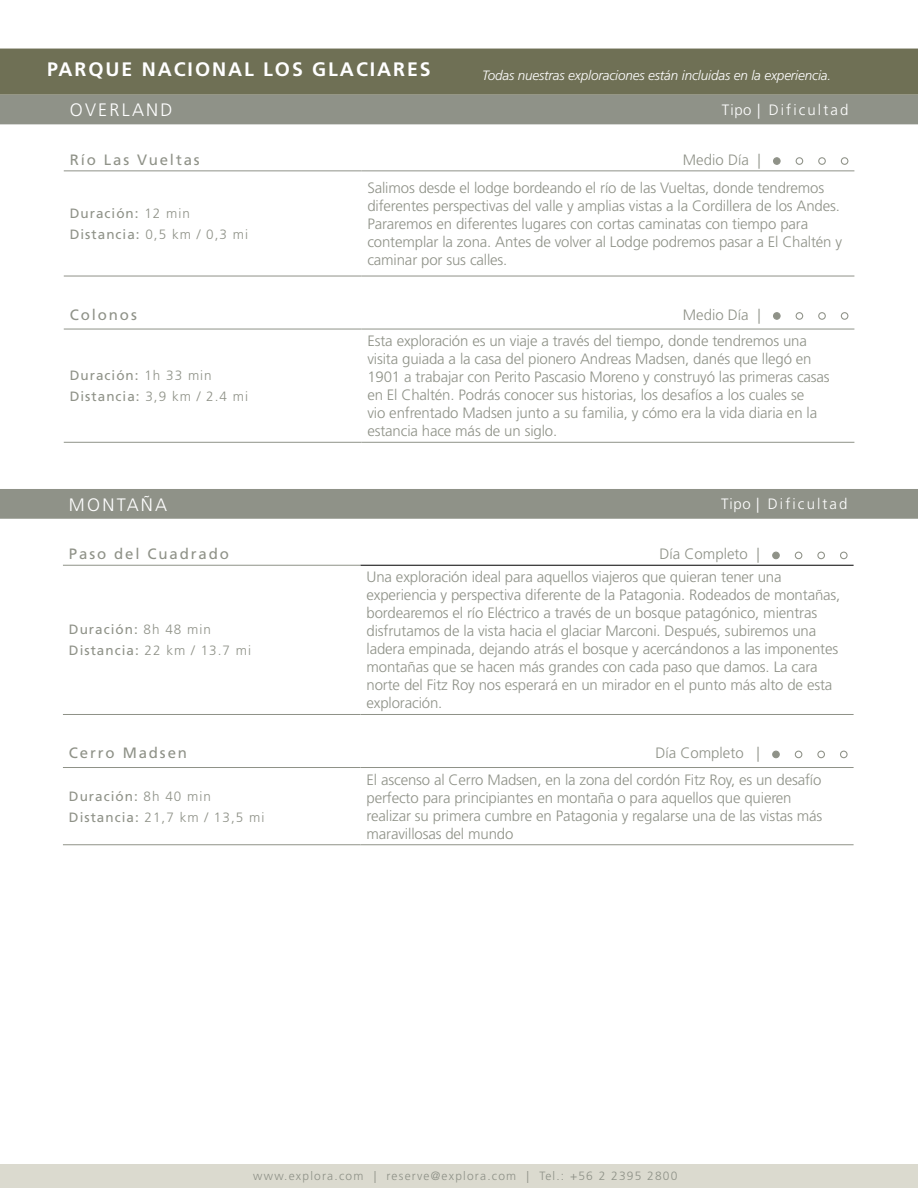
<style>
.page{position:relative;width:918px;height:1188px;background:#fff}
.page>*{position:absolute;margin:0;border:0;box-sizing:border-box;transform-origin:0 0}
.t1{font:700 19.5px "Frutiger LT Std";letter-spacing:.1em;color:#fff}
.t2{font:300 18px "Frutiger LT Std";letter-spacing:.125em;color:#fff}
.t3{font:300 15px/18px "Frutiger LT Std";letter-spacing:-.01em;color:#8f9288}
.t4{font:15px "Frutiger LT Std";letter-spacing:.125em;color:#8f9288}
.t5{font:300 15px "Frutiger LT Std";letter-spacing:.14em;color:#fff}
.t6{font:13.5px/21px "Frutiger LT Std";letter-spacing:.075em;color:#8f9288}
.t7{font:italic 300 13.5px "Frutiger LT Std";letter-spacing:-.01em;color:#fff}
.t8{font:300 13.5px/21px "Frutiger LT Std";letter-spacing:.075em;color:#8f9288}
.t9{font:300 12px "Frutiger LT Std";letter-spacing:.1em;color:#8f9288}
.s1{font-style:italic}
.s2{font-weight:300}
.s3{font-weight:400}
</style>
<div class="page">
<div style="left:0;top:1164px;width:918px;height:24px;background:#dbdacf"></div>
<hr style="left:64px;top:171px;width:297px;height:1px;background:#8f9288">
<hr style="left:361px;top:171px;width:493px;height:1px;background:#8f9288">
<hr style="left:64px;top:329px;width:297px;height:1px;background:#8f9288">
<hr style="left:361px;top:329px;width:493px;height:1px;background:#8f9288">
<hr style="left:64px;top:442px;width:297px;height:1px;background:#8f9288">
<hr style="left:361px;top:442px;width:493px;height:1px;background:#8f9288">
<hr style="left:64px;top:276px;width:297px;height:1px;background:#8f9288">
<hr style="left:361px;top:276px;width:493px;height:1px;background:#8f9288">
<svg style="left:775px;top:159px;width:4px;height:4px"></svg>
<div style="left:773px;top:157px;width:8px;height:8px;border:1px solid #8f9288;border-radius:50%"></div>
<div style="left:796px;top:157px;width:7px;height:8px;border:1px solid #8f9288;border-radius:50%"></div>
<div style="left:818px;top:157px;width:8px;height:8px;border:1px solid #8f9288;border-radius:50%"></div>
<div style="left:841px;top:157px;width:7px;height:8px;border:1px solid #8f9288;border-radius:50%"></div>
<svg style="left:775px;top:314px;width:4px;height:4px"></svg>
<div style="left:773px;top:312px;width:8px;height:8px;border:1px solid #8f9288;border-radius:50%"></div>
<div style="left:796px;top:312px;width:7px;height:8px;border:1px solid #8f9288;border-radius:50%"></div>
<div style="left:818px;top:312px;width:8px;height:8px;border:1px solid #8f9288;border-radius:50%"></div>
<div style="left:841px;top:312px;width:7px;height:8px;border:1px solid #8f9288;border-radius:50%"></div>
<svg style="left:0;top:49px;width:918px;height:75px;background:#7b7d69"></svg>
<div style="left:0;top:489px;width:918px;height:30px;background:#8f9288"></div>
<hr style="left:63px;top:565px;width:298px;height:1px;background:#8f9288">
<hr style="left:63px;top:767px;width:298px;height:1px;background:#8f9288">
<hr style="left:361px;top:767px;width:493px;height:1px;background:#8f9288">
<hr style="left:63px;top:844px;width:298px;height:1px;background:#8f9288">
<hr style="left:361px;top:844px;width:493px;height:1px;background:#8f9288">
<hr style="left:63px;top:714px;width:298px;height:1px;background:#8f9288">
<hr style="left:361px;top:714px;width:493px;height:1px;background:#8f9288">
<hr style="left:361px;top:565px;width:493px;height:1px;background:#000">
<div style="left:773px;top:552px;width:6px;height:7px;background:#8f9288;border-radius:50%"></div>
<div style="left:772px;top:552px;width:8px;height:7px;border:1px solid #8f9288;border-radius:50%"></div>
<div style="left:795px;top:552px;width:7px;height:7px;border:1px solid #8f9288;border-radius:50%"></div>
<div style="left:817px;top:552px;width:8px;height:7px;border:1px solid #8f9288;border-radius:50%"></div>
<div style="left:840px;top:552px;width:8px;height:7px;border:1px solid #8f9288;border-radius:50%"></div>
<div style="left:773px;top:751px;width:6px;height:7px;background:#8f9288;border-radius:50%"></div>
<div style="left:772px;top:751px;width:8px;height:7px;border:1px solid #8f9288;border-radius:50%"></div>
<div style="left:795px;top:751px;width:7px;height:7px;border:1px solid #8f9288;border-radius:50%"></div>
<div style="left:817px;top:751px;width:8px;height:7px;border:1px solid #8f9288;border-radius:50%"></div>
<div style="left:840px;top:751px;width:8px;height:7px;border:1px solid #8f9288;border-radius:50%"></div>
<h1 class="t1" style="left:47px;top:58px;width:385px">PARQUE NACIONAL LOS GLACIARES</h1>
<p class="t7" style="left:482px;top:68px;width:350px">Todas nuestras exploraciones están incluidas en la experiencia.</p>
<p class="t2" style="left:70px;top:100px;width:104px">OVERLAND</p>
<p class="t5" style="left:722px;top:101px;width:128px">Tipo | Dificultad</p>
<p class="t4" style="left:70px;top:151px;width:132px">Río Las Vueltas</p>
<p class="t3" style="left:683px;top:151px;width:79px">Medio Día <span class="s1">|</span></p>
<p class="t6" style="left:70px;top:203px;width:180px">Duración: <span class="s2">12 min<br></span>Distancia: <span class="s2">0,5 km / 0,3 mi</span></p>
<p class="t3" style="left:367px;top:179px;width:476px">Salimos desde el lodge bordeando el río de las Vueltas, donde tendremos diferentes perspectivas del valle y amplias vistas a la Cordillera de los Andes.<br>Pararemos en diferentes lugares con cortas caminatas con tiempo para contemplar la zona. Antes de volver al Lodge podremos pasar a El Chaltén y caminar por sus calles.</p>
<p class="t4" style="left:70px;top:306px;width:69px">Colonos</p>
<p class="t3" style="left:683px;top:306px;width:79px">Medio Día <span class="s1">|</span></p>
<p class="t6" style="left:70px;top:365px;width:180px">Duración: <span class="s2">1h 33 min<br></span>Distancia: <span class="s2">3,9 km / 2.4 mi</span></p>
<p class="t3" style="left:367px;top:332px;width:464px">Esta exploración es un viaje a través del tiempo, donde tendremos una visita guiada a la casa del pionero Andreas Madsen, danés que llegó en 1901 a trabajar con Perito Pascasio Moreno y construyó las primeras casas en El Chaltén. Podrás conocer sus historias, los desafíos a los cuales se<br>vio enfrentado Madsen junto a su familia, y cómo era la vida diaria en la estancia hace más de un siglo.</p>
<p class="t2" style="left:69px;top:494px;width:100px">MONTAÑA</p>
<p class="t5" style="left:721px;top:496px;width:128px">Tipo | Dificultad</p>
<p class="t4" style="left:69px;top:545px;width:162px">Paso del Cuadrado</p>
<p class="t3" style="left:660px;top:545px;width:102px">Día Completo <span class="s1">|</span></p>
<p class="t6" style="left:69px;top:619px;width:184px">Duración: <span class="s2">8h 48 min<br></span>Distancia: <span class="s2">22 km / 13.7 mi</span></p>
<p class="t3" style="left:367px;top:569px;width:475px">Una exploración ideal para aquellos viajeros que quieran tener una experiencia y perspectiva diferente de la Patagonia. Rodeados de montañas, bordearemos el río Eléctrico a través de un bosque patagónico, mientras disfrutamos de la vista hacia el glaciar Marconi. Después, subiremos una ladera empinada, dejando atrás el bosque y acercándonos a las imponentes montañas que se hacen más grandes con cada paso que damos. La cara norte del Fitz Roy nos esperará en un mirador en el punto más alto de esta exploración.</p>
<p class="t4" style="left:69px;top:744px;width:120px">Cerro Madsen</p>
<p class="t3" style="left:655px;top:744px;width:106px">Día Completo <span class="s1">|</span></p>
<p class="t8" style="left:69px;top:786px;width:197px"><span class="s3">Duración:</span> 8h 40 min<br><span class="s3">Distancia:</span> 21,7 km / 13,5 mi</p>
<p class="t3" style="left:367px;top:771px;width:457px">El ascenso al Cerro Madsen, en la zona del cordón Fitz Roy, es un desafío perfecto para principiantes en montaña o para aquellos que quieren realizar su primera cumbre en Patagonia y regalarse una de las vistas más maravillosas del mundo</p>
<p class="t9" style="left:253px;top:1169px;width:426px">www.explora.com | reserve@explora.com | Tel.: +56 2 2395 2800</p>
</div>
